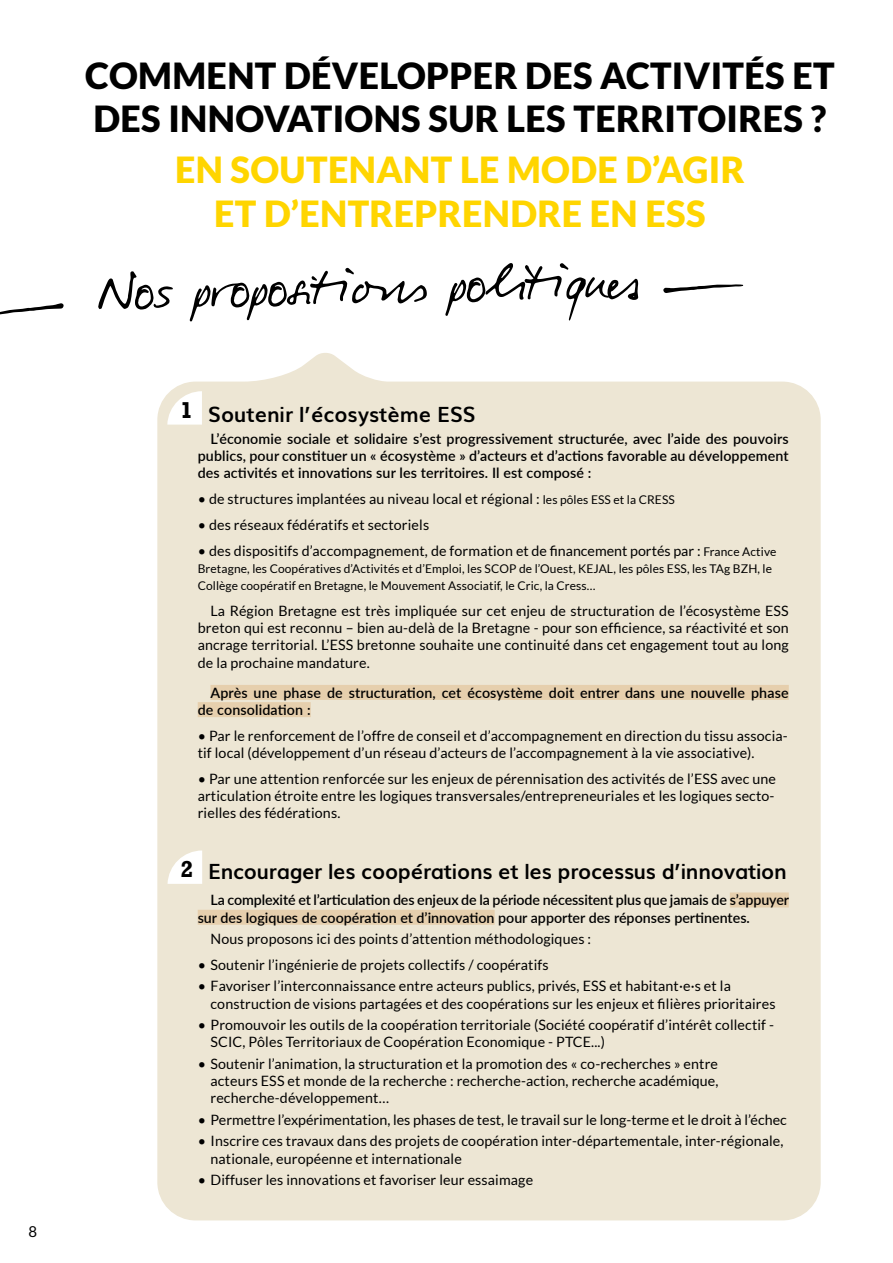
<style>
.page{position:relative;width:893px;height:1263px;background:#fff}
.page>*{position:absolute;margin:0;border:0;box-sizing:border-box;transform-origin:0 0}
.t1{font:67.5px "Darkwoman";color:#000}
.t2{font:900 36px/43.2px "Lato";letter-spacing:.01em;color:#000}
.t3{font:900 36px/43.2px "Lato";letter-spacing:.01em;color:#ffd500;text-align:center}
.t4{font:700 23.55px "Rockwell";color:#000}
.t5{font:700 21px "Muli";letter-spacing:-.01em;color:#000}
.t6{font:15px "Lato";color:#000}
.t7{font:14.25px/17.2px "Lato";letter-spacing:.01em;color:#000}
.t8{font:600 14.25px/17.2px "Lato";color:#000}
.t9{font:12px/17.2px "Lato";letter-spacing:.01em;color:#000}
.s1{font-size:12px}
</style>
<div class="page">
<div style="left:157px;top:353px;width:664px;height:867px;background:#ede6d4"></div>
<svg style="left:167px;top:391px;width:35px;height:34px"></svg>
<svg style="left:168px;top:850px;width:34px;height:34px"></svg>
<div style="left:210px;top:685px;width:579px;height:15px;background:#e6cfad"></div>
<div style="left:198px;top:702px;width:113px;height:15px;background:#e6cfad"></div>
<div style="left:730px;top:892px;width:59px;height:15px;background:#e6cfad"></div>
<div style="left:198px;top:910px;width:297px;height:15px;background:#e6cfad"></div>
<svg style="left:0;top:303px;width:64px;height:12px"></svg>
<svg style="left:663px;top:284px;width:80px;height:9px"></svg>
<p class="t6" style="left:29px;top:1223px;width:10px">8</p>
<h2 class="t2" style="left:85px;top:53px;width:751px">COMMENT DÉVELOPPER DES ACTIVITÉS ET<br>DES INNOVATIONS SUR LES TERRITOIRES ?</h2>
<h2 class="t3" style="left:175px;top:148px;width:571px">EN SOUTENANT LE MODE D’AGIR<br>ET D’ENTREPRENDRE EN ESS</h2>
<h1 class="t1" style="left:97px;top:245px;width:529px;rotate:-1deg">Nos proposi ti ons poli ti ques</h1>
<h3 class="t4" style="left:180px;top:396px;width:15px">1</h3>
<h3 class="t5" style="left:208px;top:398px;width:269px">Soutenir l’écosystème ESS</h3>
<p class="t8" style="left:198px;top:429px;width:592px;text-align:justify;text-indent:13px">L’économie sociale et solidaire s’est progressivement structurée, avec l’aide des pouvoirs publics, pour constituer un « écosystème » d’acteurs et d’actions favorable au développement des activités et innovations sur les territoires. Il est composé :</p>
<p class="t7" style="left:198px;top:490px;width:479px">• de structures implantées au niveau local et régional : <span class="s1">les pôles ESS et la CRESS</span></p>
<p class="t7" style="left:198px;top:516px;width:233px">• des réseaux fédératifs et sectoriels</p>
<p class="t7" style="left:198px;top:542px;width:580px">• des dispositifs d’accompagnement, de formation et de financement portés par : <span class="s1">France Active</span></p>
<p class="t9" style="left:198px;top:560px;width:576px">Bretagne, les Coopératives d’Activités et d’Emploi, les SCOP de l’Ouest, KEJAL, les pôles ESS, les TAg BZH, le<br>Collège coopératif en Bretagne, le Mouvement Associatif, le Cric, la Cress…</p>
<p class="t7" style="left:198px;top:602px;width:593px;text-align:justify;text-indent:13px">La Région Bretagne est très impliquée sur cet enjeu de structuration de l’écosystème ESS breton qui est reconnu – bien au-delà de la Bretagne - pour son efficience, sa réactivité et son ancrage territorial. L’ESS bretonne souhaite une continuité dans cet engagement tout au long de la prochaine mandature.</p>
<p class="t8" style="left:198px;top:683px;width:592px;text-indent:13px">Après une phase de structuration, cet écosystème doit entrer dans une nouvelle phase de consolidation :</p>
<p class="t7" style="left:198px;top:727px;width:592px">• Par le renforcement de l’offre de conseil et d’accompagnement en direction du tissu associa&shy;tif local (développement d’un réseau d’acteurs de l’accompagnement à la vie associative).</p>
<p class="t7" style="left:198px;top:770px;width:580px;text-align:justify">• Par une attention renforcée sur les enjeux de pérennisation des activités de l’ESS avec une articulation étroite entre les logiques transversales/entrepreneuriales et les logiques secto&shy;rielles des fédérations.</p>
<h3 class="t4" style="left:181px;top:855px;width:15px">2</h3>
<h3 class="t5" style="left:208px;top:855px;width:580px">Encourager les coopérations et les processus d’innovation</h3>
<p class="t8" style="left:198px;top:891px;width:593px;text-indent:13px">La complexité et l’articulation des enjeux de la période nécessitent plus que jamais de s’appuyer sur des logiques de coopération et d’innovation pour apporter des réponses pertinentes.</p>
<p class="t7" style="left:210px;top:930px;width:382px">Nous proposons ici des points d’attention méthodologiques :</p>
<p class="t7" style="left:198px;top:956px;width:352px">• Soutenir l’ingénierie de projets collectifs / coopératifs</p>
<p class="t7" style="left:210px;top:977px;width:566px;text-indent:-13px">• Favoriser l’interconnaissance entre acteurs publics, privés, ESS et habitant·e·s et la construction de visions partagées et des coopérations sur les enjeux et filières prioritaires</p>
<p class="t7" style="left:210px;top:1016px;width:565px;text-indent:-13px">• Promouvoir les outils de la coopération territoriale (Société coopératif d’intérêt collectif -<br>SCIC, Pôles Territoriaux de Coopération Economique - PTCE...)</p>
<p class="t7" style="left:210px;top:1055px;width:510px;text-align:justify;text-indent:-13px">• Soutenir l’animation, la structuration et la promotion des « co-recherches » entre acteurs ESS et monde de la recherche : recherche-action, recherche académique, recherche-développement…</p>
<p class="t7" style="left:198px;top:1111px;width:591px">• Permettre l’expérimentation, les phases de test, le travail sur le long-terme et le droit à l’échec</p>
<p class="t7" style="left:210px;top:1132px;width:575px;text-indent:-13px">• Inscrire ces travaux dans des projets de coopération inter-départementale, inter-régionale, nationale, européenne et internationale</p>
<p class="t7" style="left:198px;top:1171px;width:337px">• Diffuser les innovations et favoriser leur essaimage</p>
</div>
